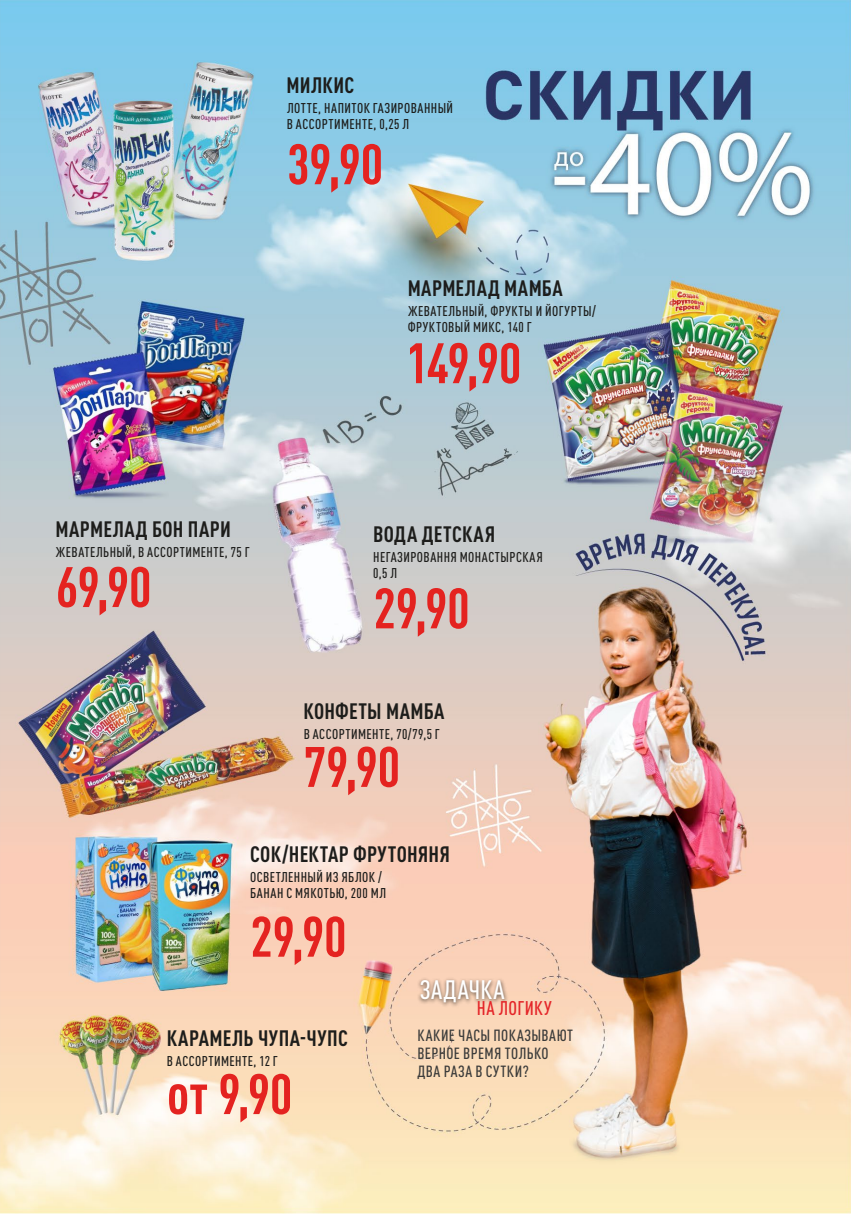
<style>
.page{position:relative;width:851px;height:1214px;background:#fff}
.page>*{position:absolute;margin:0;border:0;box-sizing:border-box;transform-origin:0 0}
.t1{font:700 condensed 56px "DIN Pro";letter-spacing:-.005em;color:#e42320}
.t2{font:500 condensed 26.4px "DIN Pro";letter-spacing:.03em;color:#fff}
.t3{font:700 condensed 22px "DIN Pro";letter-spacing:.015em;color:#1d1d1b}
.t4{font:500 condensed 19.6px "DIN Pro";letter-spacing:.02em;color:#e42629}
.t5{font:500 condensed 16px/18px "DIN Pro";letter-spacing:.03em;color:#3c3c3b}
.t6{font:500 condensed 14px/16px "DIN Pro";letter-spacing:.035em;color:#1d1d1b}
</style>
<div class="page">
<img style="left:0;top:0;width:850px;height:1213px">
<img style="left:413px;top:971px;width:98px;height:41px">
<h3 class="t3" style="left:286px;top:69px;width:69px">МИЛКИС</h3>
<p class="t6" style="left:287px;top:99px;width:168px">ЛОТТЕ, НАПИТОК ГАЗИРОВАННЫЙ<br>В АССОРТИМЕНТЕ, 0,25 Л</p>
<h1 class="t1" style="left:287px;top:122px;width:98px">39,90</h1>
<h3 class="t3" style="left:407px;top:271px;width:156px">МАРМЕЛАД МАМБА</h3>
<p class="t6" style="left:408px;top:301px;width:189px">ЖЕВАТЕЛЬНЫЙ, ФРУКТЫ И ЙОГУРТЫ/<br>ФРУКТОВЫЙ МИКС, 140 Г</p>
<h1 class="t1" style="left:406px;top:321px;width:117px">149,90</h1>
<h3 class="t3" style="left:55px;top:513px;width:177px">МАРМЕЛАД БОН ПАРИ</h3>
<p class="t6" style="left:56px;top:543px;width:195px">ЖЕВАТЕЛЬНЫЙ, В АССОРТИМЕНТЕ, 75 Г</p>
<h1 class="t1" style="left:56px;top:544px;width:97px">69,90</h1>
<h3 class="t3" style="left:373px;top:517px;width:124px">ВОДА ДЕТСКАЯ</h3>
<p class="t6" style="left:373px;top:548px;width:171px">НЕГАЗИРОВАННЯ МОНАСТЫРСКАЯ<br>0,5 Л</p>
<h1 class="t1" style="left:373px;top:566px;width:98px">29,90</h1>
<h3 class="t3" style="left:303px;top:694px;width:142px">КОНФЕТЫ МАМБА</h3>
<p class="t6" style="left:304px;top:724px;width:138px">В АССОРТИМЕНТЕ, 70/79,5 Г</p>
<h1 class="t1" style="left:304px;top:724px;width:98px">79,90</h1>
<h3 class="t3" style="left:250px;top:837px;width:201px">СОК/НЕКТАР ФРУТОНЯНЯ</h3>
<p class="t6" style="left:250px;top:867px;width:137px">ОСВЕТЛЕННЫЙ ИЗ ЯБЛОК /<br>БАНАН С МЯКОТЬЮ, 200 МЛ</p>
<h1 class="t1" style="left:250px;top:894px;width:98px">29,90</h1>
<h3 class="t3" style="left:167px;top:1021px;width:183px">КАРАМЕЛЬ ЧУПА-ЧУПС</h3>
<p class="t6" style="left:167px;top:1052px;width:113px">В АССОРТИМЕНТЕ, 12 Г</p>
<h1 class="t1" style="left:167px;top:1051px;width:127px">от 9,90</h1>
<h2 class="t2" style="left:419px;top:969px;width:86px">ЗАДАЧКА</h2>
<h3 class="t4" style="left:477px;top:993px;width:76px">НА ЛОГИКУ</h3>
<p class="t5" style="left:417px;top:1024px;width:157px">КАКИЕ ЧАСЫ ПОКАЗЫВАЮТ<br>ВЕРНОЕ ВРЕМЯ ТОЛЬКО<br>ДВА РАЗА В СУТКИ?</p>
</div>
